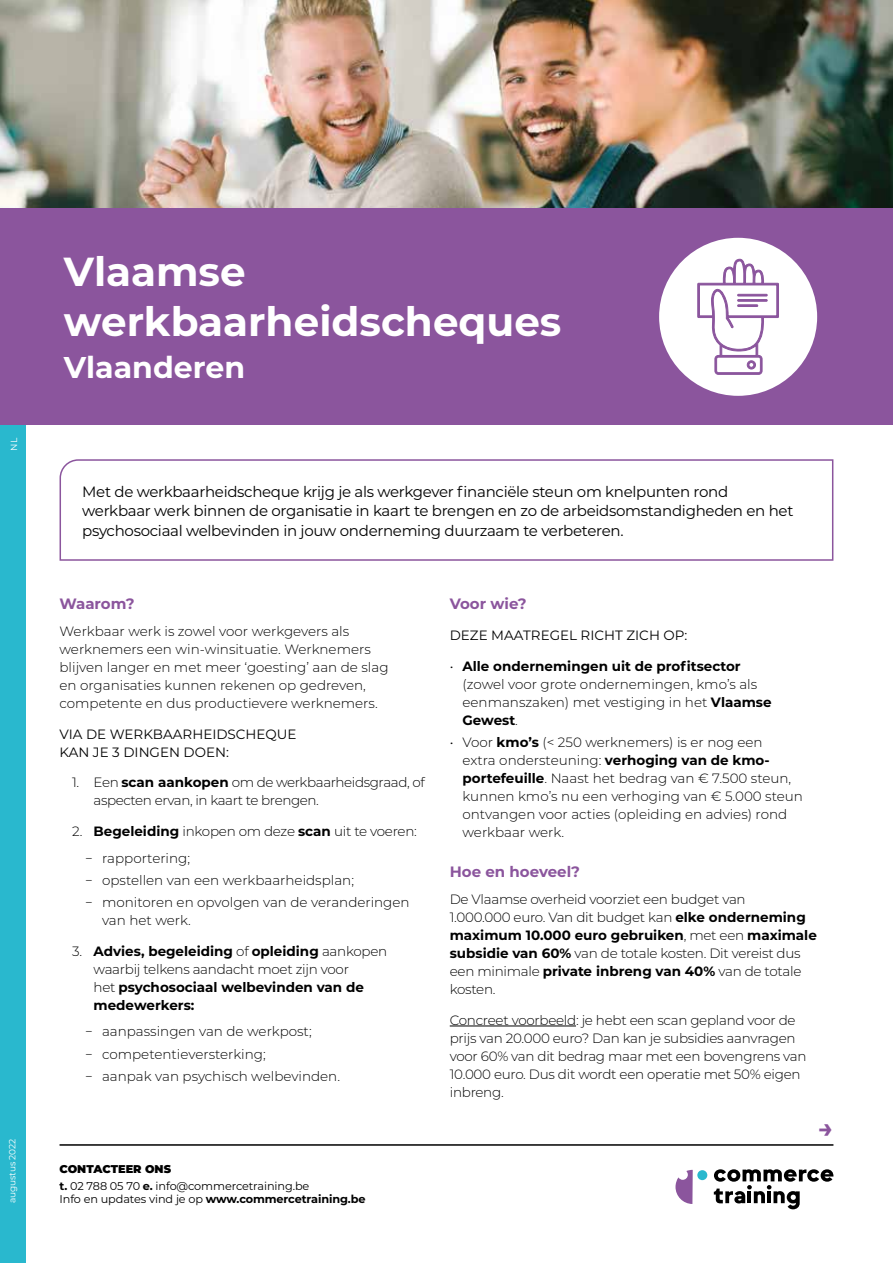
<style>
.page{position:relative;width:893px;height:1263px;background:#fff}
.page>*{position:absolute;margin:0;border:0;box-sizing:border-box;transform-origin:0 0}
.t1{font:700 40.5px/49.5px "Montserrat";color:#fff}
.t2{font:700 30px "Montserrat";color:#fff}
.t3{font:700 25.5px "Montserrat";color:#8b559d}
.t4{font:15px/19.5px "Montserrat";letter-spacing:-.02em;color:#000}
.t5{font:700 15px "Montserrat";color:#8b559d}
.t6{font:300 13.5px/18px "Montserrat";letter-spacing:-.01em;color:#000}
.t7{font:700 13.5px/18px "Montserrat";color:#000}
.t8{font:300 13.5px/18px "Montserrat";letter-spacing:-.03em;color:#000}
.t9{font:13.5px/18px "Montserrat";color:#000}
.t10{font:11.25px/16.2px "Montserrat";letter-spacing:-.01em;color:#000}
.t11{font:700 11.25px "Montserrat";letter-spacing:-.01em;color:#000}
.t12{font:9px "Montserrat";letter-spacing:-.01em;color:#fff}
.s1{font-weight:700}
.s2{font-weight:300}
.s3{font-weight:900}
.s4{font-weight:400}
</style>
<div class="page">
<img style="left:0;top:0;width:893px;height:208px">
<div style="left:0;top:396px;width:25px;height:867px;background:#29b8ce"></div>
<svg style="left:59px;top:459px;width:775px;height:102px"></svg>
<hr style="left:450px;top:1026px;width:126px;height:1px;background:#000">
<div style="left:0;top:208px;width:893px;height:217px;background:#8b559d"></div>
<div style="left:659px;top:238px;width:158px;height:158px;background:#fff;border-radius:50%"></div>
<svg style="left:697px;top:258px;width:82px;height:117px"></svg>
<div style="left:737px;top:304px;width:21px;height:3px;border:1px solid #8b559d"></div>
<hr style="left:60px;top:1144px;width:773px;height:2px;background:#000">
<svg style="left:675px;top:1170px;width:18px;height:34px"></svg>
<div style="left:697px;top:1170px;width:10px;height:10px;background:#29b8ce;border-radius:50%"></div>
<svg style="left:714px;top:1169px;width:120px;height:40px"></svg>
<p class="t12" style="left:8px;top:450px;width:14px;rotate:-90deg">NL</p>
<p class="t12" style="left:6px;top:1203px;width:66px;rotate:-90deg">augustus 2022</p>
<h1 class="t1" style="left:64px;top:245px;width:499px">Vlaamse werkbaarheidscheques</h1>
<h2 class="t2" style="left:64px;top:346px;width:183px">Vlaanderen</h2>
<p class="t4" style="left:82px;top:481px;width:713px">Met de werkbaarheidscheque krijg je als werkgever financiële steun om knelpunten rond werkbaar werk binnen de organisatie in kaart te brengen en zo de arbeidsomstandigheden en het psychosociaal welbevinden in jouw onderneming duurzaam te verbeteren.</p>
<p class="t5" style="left:60px;top:593px;width:77px">Waarom?</p>
<p class="t6" style="left:60px;top:622px;width:330px">Werkbaar werk is zowel voor werkgevers als werknemers een win-winsituatie. Werknemers blijven langer en met meer ‘goesting’ aan de slag en organisaties kunnen rekenen op gedreven, competente en dus productievere werknemers.</p>
<p class="t9" style="left:60px;top:724px;width:239px">VIA DE WERKBAARHEIDSCHEQUE<br>KAN JE 3 DINGEN DOEN:</p>
<p class="t8" style="left:94px;top:773px;width:333px;text-indent:-21px">1. Een <span class="s1">scan aankopen</span> om de werkbaarheidsgraad, of aspecten ervan, in kaart te brengen.</p>
<p class="t6" style="left:85px;top:817px;width:333px;line-height:26.5px;text-indent:-13px">2. <span class="s1">Begeleiding</span> inkopen om deze <span class="s1">scan</span> uit te voeren: − rapportering;</p>
<p class="t6" style="left:85px;top:868px;width:326px;line-height:22.2px">− opstellen van een werkbaarheidsplan;<br>− monitoren en opvolgen van de veranderingen</p>
<p class="t6" style="left:102px;top:911px;width:90px">van het werk.</p>
<p class="t7" style="left:94px;top:941px;width:295px;text-indent:-21px"><span class="s2">3.</span> Advies, begeleiding <span class="s2">of</span> opleiding <span class="s2">aankopen waarbij telkens aandacht moet zijn voor<br>het</span> psychosociaal welbevinden van de medewerkers:</p>
<p class="t6" style="left:85px;top:1020px;width:257px;line-height:22.2px">− aanpassingen van de werkpost;<br>− competentieversterking;<br>− aanpak van psychisch welbevinden.</p>
<p class="t10" style="left:60px;top:1161px;width:251px"><span class="s3">CONTACTEER ONS<br></span><span class="s1">t.</span> 02 788 05 70 <span class="s1">e.</span> info@commercetraining.be</p>
<p class="t11" style="left:60px;top:1191px;width:307px"><span class="s4">Info en updates vind je op</span> www.commercetraining.be</p>
<p class="t5" style="left:450px;top:593px;width:78px">Voor wie?</p>
<p class="t9" style="left:450px;top:626px;width:239px">DEZE MAATREGEL RICHT ZICH OP:</p>
<p class="t6" style="left:462px;top:657px;width:311px;text-indent:-13px">• <span class="s1">Alle ondernemingen uit de profitsector </span>(zowel voor grote ondernemingen, kmo’s als eenmanszaken) met vestiging in het <span class="s1">Vlaamse Gewest</span>.</p>
<p class="t6" style="left:462px;top:733px;width:342px;text-indent:-13px">• Voor <span class="s1">kmo’s</span> (&lt; 250 werknemers) is er nog een<br>extra ondersteuning: <span class="s1">verhoging van de kmo&shy;portefeuille</span>. Naast het bedrag van € 7.500 steun, kunnen kmo’s nu een verhoging van € 5.000 steun ontvangen voor acties (opleiding en advies) rond werkbaar werk.</p>
<p class="t5" style="left:450px;top:861px;width:132px">Hoe en hoeveel?</p>
<p class="t6" style="left:450px;top:890px;width:369px">De Vlaamse overheid voorziet een budget van<br>1.000.000 euro. Van dit budget kan <span class="s1">elke onderneming maximum 10.000 euro gebruiken</span>, met een <span class="s1">maximale subsidie van 60%</span> van de totale kosten. Dit vereist dus een minimale <span class="s1">private inbreng van 40%</span> van de totale kosten.</p>
<p class="t6" style="left:450px;top:1010px;width:358px">Concreet voorbeeld: je hebt een scan gepland voor de prijs van 20.000 euro? Dan kan je subsidies aanvragen voor 60% van dit bedrag maar met een bovengrens van 10.000 euro. Dus dit wordt een operatie met 50% eigen inbreng.</p>
<h3 class="t3" style="left:818px;top:1109px;width:17px">→</h3>
</div>
